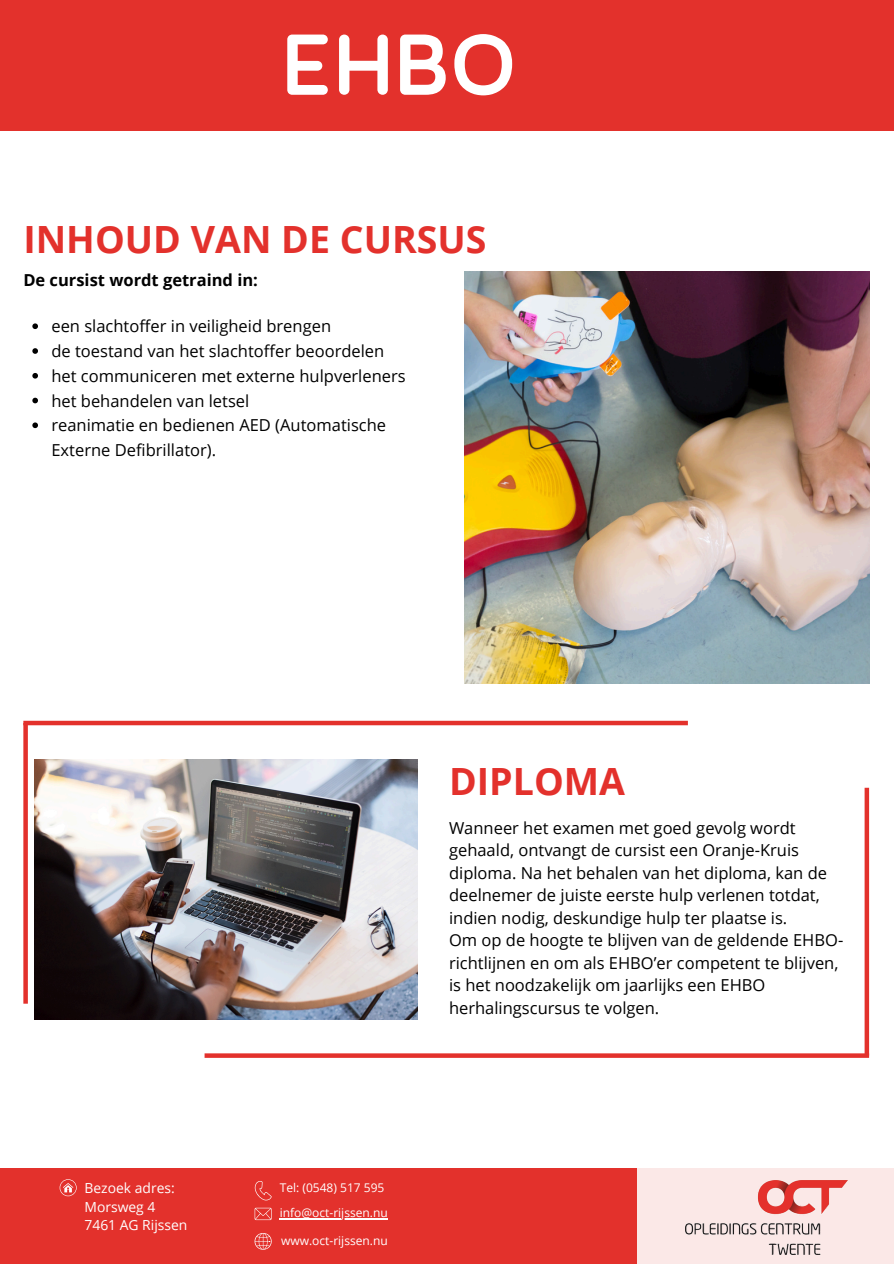
<style>
.page{position:relative;width:894px;height:1264px;background:#fff}
.page>*{position:absolute;margin:0;border:0;box-sizing:border-box;transform-origin:0 0}
.t1{font:500 102px "Betm Rounded";color:#fff}
.t2{font:700 37.5px "Open Sans";color:#e3312c}
.t3{font:16.5px/22.5px "Open Sans";color:#000}
.t4{font:700 16.5px "Open Sans";color:#000}
.t5{font:13.8px/18.5px "Open Sans";color:#fff}
.t6{font:12px "Open Sans";color:#fff}
</style>
<div class="page">
<div style="left:0;top:1168px;width:637px;height:95px;background:#e3312c"></div>
<div style="left:637px;top:1168px;width:256px;height:95px;background:#fbe8e7"></div>
<img style="left:685px;top:1180px;width:162px;height:74px">
<svg style="left:254px;top:1181px;width:17px;height:19px"></svg>
<svg style="left:254px;top:1207px;width:17px;height:12px"></svg>
<svg style="left:60px;top:1179px;width:16px;height:17px"></svg>
<svg style="left:254px;top:1233px;width:17px;height:16px"></svg>
<img style="left:464px;top:271px;width:404px;height:412px">
<img style="left:34px;top:759px;width:383px;height:260px">
<div style="left:0;top:0;width:893px;height:130px;background:#e3312c"></div>
<div style="left:23px;top:720px;width:664px;height:5px;background:#e3312c"></div>
<div style="left:23px;top:723px;width:5px;height:280px;background:#e3312c"></div>
<svg style="left:204px;top:1053px;width:664px;height:4px;fill:#e3312c"></svg>
<svg style="left:864px;top:787px;width:4px;height:268px"></svg>
<svg style="left:32px;top:323px;width:6px;height:6px"></svg>
<svg style="left:32px;top:348px;width:6px;height:6px"></svg>
<svg style="left:32px;top:373px;width:6px;height:5px"></svg>
<svg style="left:32px;top:398px;width:6px;height:5px"></svg>
<svg style="left:32px;top:422px;width:6px;height:6px"></svg>
<hr style="left:280px;top:1218px;width:108px;height:1px;background:#fff">
<p class="t1" style="left:281px;top:-13px;width:237px">EHBO</p>
<h3 class="t2" style="left:23px;top:213px;width:464px">INHOUD VAN DE CURSUS</h3>
<p class="t4" style="left:23px;top:269px;width:236px">De cursist wordt getraind in:</p>
<p class="t3" style="left:51px;top:315px;width:281px">een slachtoffer in veiligheid brengen</p>
<p class="t3" style="left:51px;top:339px;width:334px">de toestand van het slachtoffer beoordelen</p>
<p class="t3" style="left:51px;top:364px;width:356px">het communiceren met externe hulpverleners</p>
<p class="t3" style="left:51px;top:389px;width:199px">het behandelen van letsel</p>
<p class="t3" style="left:51px;top:412px;width:336px;line-height:24.8px">reanimatie en bedienen AED (Automatische<br>Externe Defibrillator).</p>
<p class="t5" style="left:84px;top:1178px;width:104px">Bezoek adres:<br>Morsweg 4<br>7461 AG Rijssen</p>
<p class="t2" style="left:449px;top:754px;width:177px">DIPLOMA</p>
<p class="t3" style="left:449px;top:815px;width:395px">Wanneer het examen met goed gevolg wordt gehaald, ontvangt de cursist een Oranje-Kruis diploma. Na het behalen van het diploma, kan de deelnemer de juiste eerste hulp verlenen totdat, indien nodig, deskundige hulp ter plaatse is.<br>Om op de hoogte te blijven van de geldende EHBO&shy;richtlijnen en om als EHBO’er competent te blijven, is het noodzakelijk om jaarlijks een EHBO herhalingscursus te volgen.</p>
<h2 class="t6" style="left:280px;top:1178px;width:106px">Tel: (0548) 517 595</h2>
<h4 class="t6" style="left:280px;top:1204px;width:109px">info@oct-rijssen.nu</h4>
<h5 class="t6" style="left:281px;top:1232px;width:108px">www.oct-rijssen.nu</h5>
</div>
